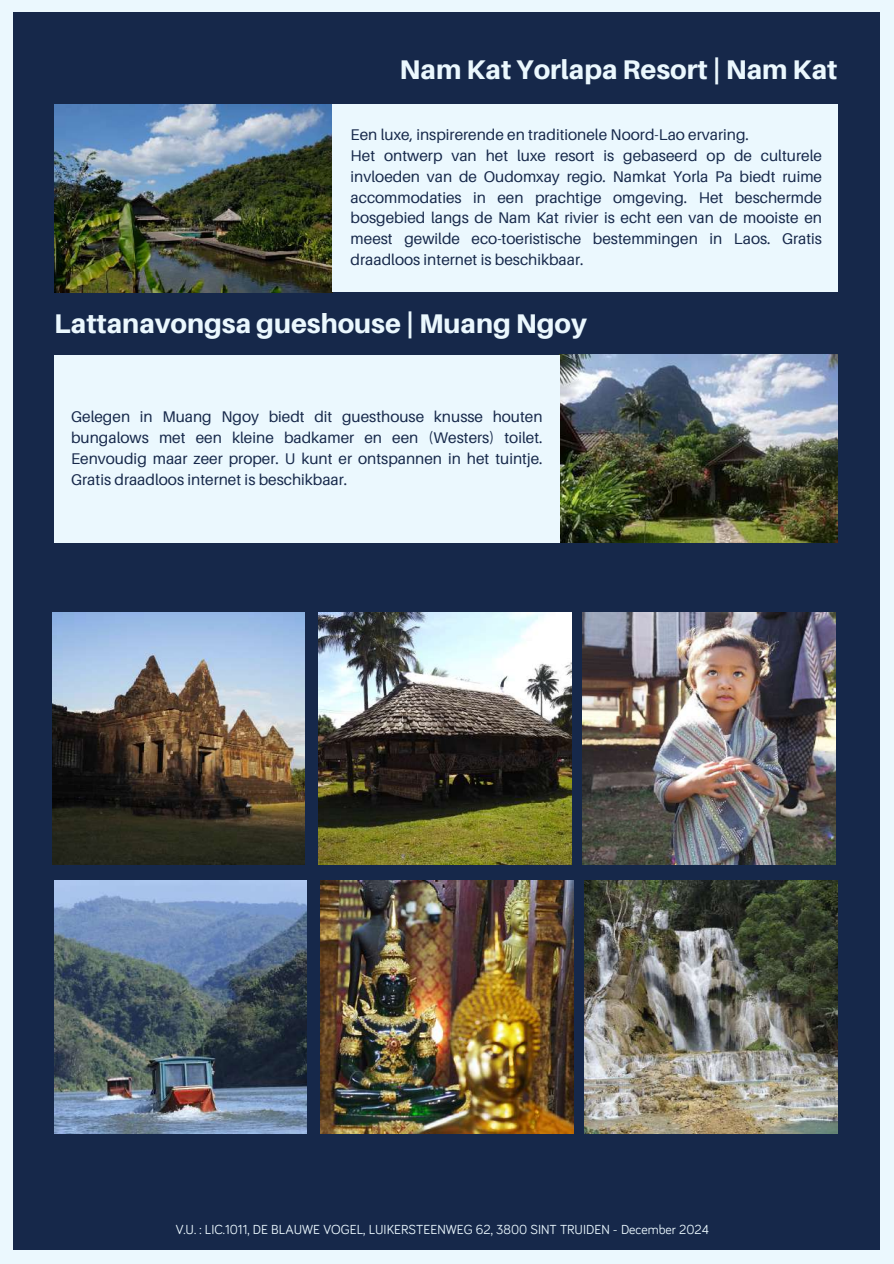
<style>
.page{position:relative;width:894px;height:1264px;background:#fff}
.page>*{position:absolute;margin:0;border:0;box-sizing:border-box;transform-origin:0 0}
.t1{font:800 27px "Aileron";color:#ebf8fe}
.t2{font:15.45px/20.9px "Aileron";color:#16284a}
.t3{font:13.5px "Bariol";color:#ebf8fe}
</style>
<div class="page">
<div style="left:0;top:0;width:893px;height:1263px;background:#ebf8fe"></div>
<div style="left:14px;top:12px;width:865px;height:1238px;background:#16284a"></div>
<img style="left:54px;top:104px;width:278px;height:188px">
<div style="left:332px;top:104px;width:505px;height:188px;background:#ebf8fe"></div>
<img style="left:559px;top:355px;width:278px;height:188px">
<div style="left:54px;top:355px;width:505px;height:187px;background:#ebf8fe"></div>
<img style="left:582px;top:612px;width:253px;height:253px">
<img style="left:52px;top:612px;width:253px;height:253px">
<img style="left:318px;top:612px;width:253px;height:253px">
<img style="left:584px;top:880px;width:253px;height:253px">
<img style="left:54px;top:880px;width:253px;height:253px">
<img style="left:320px;top:880px;width:253px;height:253px">
<h1 class="t1" style="left:399px;top:53px;width:439px">Nam Kat Yorlapa Resort | Nam Kat</h1>
<p class="t2" style="left:350px;top:124px;width:473px">Een luxe, inspirerende en traditionele Noord-Lao ervaring.<br>Het ontwerp van het luxe resort is gebaseerd op de culturele invloeden van de Oudomxay regio. Namkat Yorla Pa biedt ruime accommodaties in een prachtige omgeving. Het beschermde bosgebied langs de Nam Kat rivier is echt een van de mooiste en meest gewilde eco-toeristische bestemmingen in Laos. Gratis draadloos internet is beschikbaar.</p>
<h1 class="t1" style="left:54px;top:307px;width:534px">Lattanavongsa gueshouse | Muang Ngoy</h1>
<p class="t2" style="left:71px;top:406px;width:473px;text-align:justify">Gelegen in Muang Ngoy biedt dit guesthouse knusse houten bungalows met een kleine badkamer en een (Westers) toilet.<br>Eenvoudig maar zeer proper. U kunt er ontspannen in het tuintje.<br>Gratis draadloos internet is beschikbaar.</p>
<p class="t3" style="left:176px;top:1223px;width:534px">V.U. : LIC.1011, DE BLAUWE VOGEL, LUIKERSTEENWEG 62, 3800 SINT TRUIDEN - December 2024</p>
</div>
